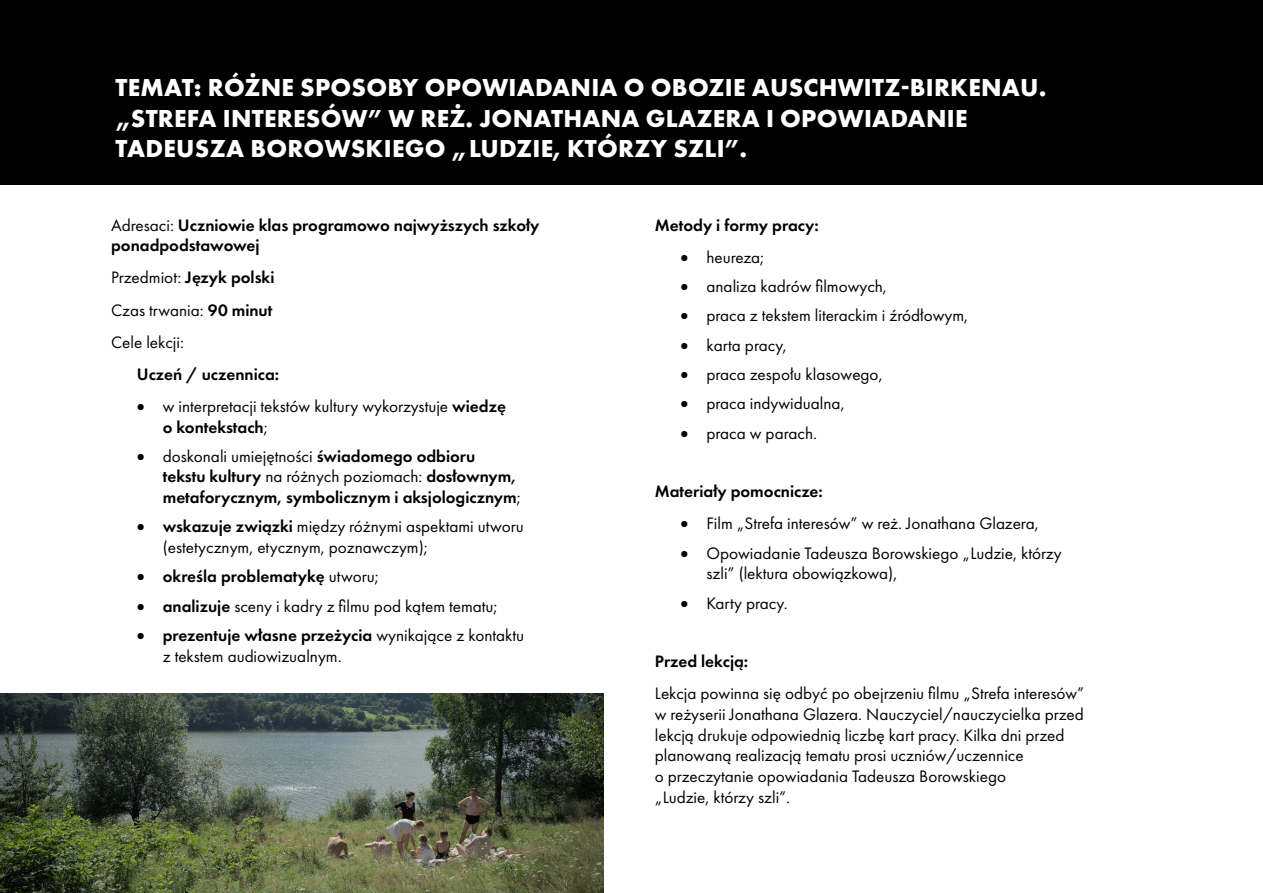
<style>
.page{position:relative;width:1263px;height:893px;background:#fff}
.page>*{position:absolute;margin:0;border:0;box-sizing:border-box;transform-origin:0 0}
.t1{font:700 25.5px/30.6px "Futura PT";letter-spacing:.01em;color:#fff}
.t2{font:17.25px/20.7px "Futura PT";color:#000}
.t3{font:600 17.25px/20.7px "Futura PT";color:#000}
.s1{font-weight:400}
.s2{font-weight:600}
</style>
<div class="page">
<div style="left:0;top:0;width:1263px;height:185px;background:#000"></div>
<img style="left:0;top:694px;width:604px;height:199px">
<h1 class="t1" style="left:116px;top:72px;width:932px">TEMAT: RÓŻNE SPOSOBY OPOWIADANIA O OBOZIE AUSCHWITZ-BIRKENAU. „STREFA INTERESÓW” W REŻ. JONATHANA GLAZERA I OPOWIADANIE<br>TADEUSZA BOROWSKIEGO „LUDZIE, KTÓRZY SZLI”.</h1>
<p class="t3" style="left:111px;top:214px;width:430px"><span class="s1">Adresaci:</span> Uczniowie klas programowo najwyższych szkoły ponadpodstawowej</p>
<p class="t2" style="left:111px;top:262px;width:165px;line-height:32.1px;text-align:justify">Przedmiot: <span class="s2">Język polski </span>Czas trwania: <span class="s2">90 minut </span>Cele lekcji:</p>
<p class="t3" style="left:137px;top:363px;width:144px">Uczeń / uczennica:</p>
<p class="t2" style="left:163px;top:396px;width:345px;text-indent:-26px">• w interpretacji tekstów kultury wykorzystuje <span class="s2">wiedzę o kontekstach</span>;</p>
<p class="t3" style="left:163px;top:445px;width:359px;text-indent:-26px">• <span class="s1">doskonali umiejętności</span> świadomego odbioru tekstu kultury <span class="s1">na różnych poziomach:</span> dosłownym, metaforycznym, symbolicznym i aksjologicznym<span class="s1">;</span></p>
<p class="t2" style="left:163px;top:516px;width:363px;text-indent:-26px">• <span class="s2">wskazuje związki</span> między różnymi aspektami utworu (estetycznym, etycznym, poznawczym);</p>
<p class="t3" style="left:137px;top:566px;width:243px">• określa problematykę <span class="s1">utworu;</span></p>
<p class="t2" style="left:137px;top:595px;width:362px">• <span class="s2">analizuje</span> sceny i kadry z filmu pod kątem tematu;</p>
<p class="t2" style="left:163px;top:625px;width:363px;text-indent:-26px">• <span class="s2">prezentuje własne przeżycia</span> wynikające z kontaktu z tekstem audiowizualnym.</p>
<p class="t3" style="left:655px;top:214px;width:165px">Metody i formy pracy:</p>
<p class="t2" style="left:680px;top:247px;width:85px">• heureza;</p>
<p class="t2" style="left:680px;top:276px;width:208px">• analiza kadrów filmowych,</p>
<p class="t2" style="left:680px;top:305px;width:289px">• praca z tekstem literackim i źródłowym,</p>
<p class="t2" style="left:680px;top:334px;width:108px">• karta pracy,</p>
<p class="t2" style="left:680px;top:364px;width:204px">• praca zespołu klasowego,</p>
<p class="t2" style="left:680px;top:393px;width:166px">• praca indywidualna,</p>
<p class="t2" style="left:680px;top:422px;width:138px">• praca w parach.</p>
<p class="t3" style="left:655px;top:481px;width:170px">Materiały pomocnicze:</p>
<p class="t2" style="left:680px;top:513px;width:360px">• Film „Strefa interesów” w reż. Jonathana Glazera,</p>
<p class="t2" style="left:706px;top:542px;width:357px;text-indent:-26px">• Opowiadanie Tadeusza Borowskiego „Ludzie, którzy szli” (lektura obowiązkowa),</p>
<p class="t2" style="left:680px;top:592px;width:109px">• Karty pracy.</p>
<p class="t3" style="left:655px;top:651px;width:95px">Przed lekcją:</p>
<p class="t2" style="left:655px;top:683px;width:431px">Lekcja powinna się odbyć po obejrzeniu filmu „Strefa interesów” w reżyserii Jonathana Glazera. Nauczyciel/nauczycielka przed lekcją drukuje odpowiednią liczbę kart pracy. Kilka dni przed planowaną realizacją tematu prosi uczniów/uczennice<br>o przeczytanie opowiadania Tadeusza Borowskiego<br>„Ludzie, którzy szli”.</p>
</div>
